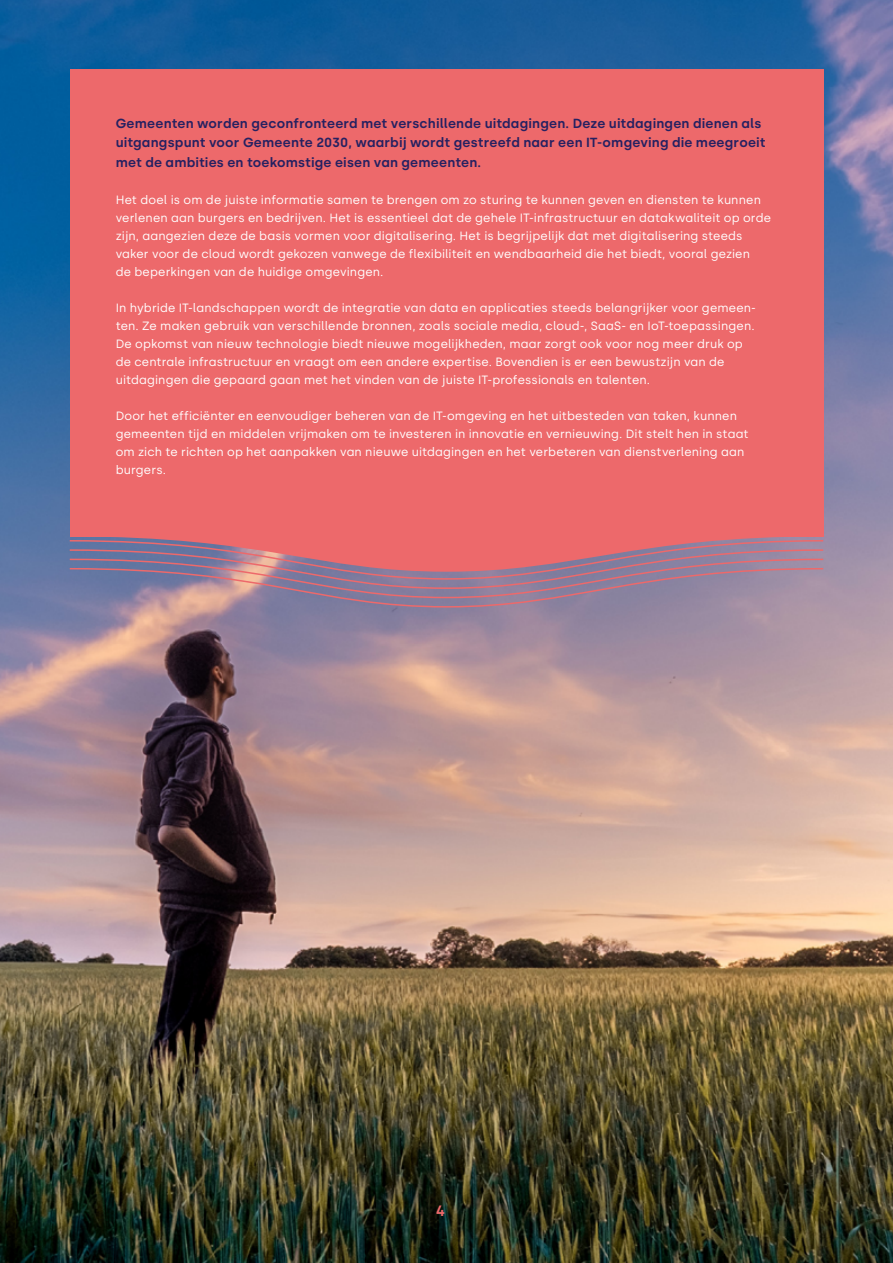
<style>
.page{position:relative;width:893px;height:1263px;background:#fff}
.page>*{position:absolute;margin:0;border:0;box-sizing:border-box;transform-origin:0 0}
.t1{font:600 15px "Silka";color:#ed696b}
.t2{font:600 13.2px/19.5px "Silka";letter-spacing:.015em;color:#262161}
.t3{font:12px/18px "Silka";letter-spacing:.01em;color:#fff}
</style>
<div class="page">
<img style="left:0;top:0;width:893px;height:1263px">
<svg style="left:68px;top:539px;width:757px;height:69px;background:#96829b"></svg>
<svg style="left:70px;top:536px;width:753px;height:36px;background:#bb7384"></svg>
<div style="left:70px;top:69px;width:753px;height:467px;background:#ed696b"></div>
<p class="t2" style="left:116px;top:113px;width:651px">Gemeenten worden geconfronteerd met verschillende uitdagingen. Deze uitdagingen dienen als uitgangspunt voor Gemeente 2030, waarbij wordt gestreefd naar een IT-omgeving die meegroeit met de ambities en toekomstige eisen van gemeenten.</p>
<p class="t3" style="left:116px;top:191px;width:657px">Het doel is om de juiste informatie samen te brengen om zo sturing te kunnen geven en diensten te kunnen verlenen aan burgers en bedrijven. Het is essentieel dat de gehele IT-infrastructuur en datakwaliteit op orde zijn, aangezien deze de basis vormen voor digitalisering. Het is begrijpelijk dat met digitalisering steeds vaker voor de cloud wordt gekozen vanwege de flexibiliteit en wendbaarheid die het biedt, vooral gezien<br>de beperkingen van de huidige omgevingen.</p>
<p class="t3" style="left:116px;top:299px;width:642px">In hybride IT-landschappen wordt de integratie van data en applicaties steeds belangrijker voor gemeen&shy;ten. Ze maken gebruik van verschillende bronnen, zoals sociale media, cloud-, SaaS- en IoT-toepassingen.<br>De opkomst van nieuw technologie biedt nieuwe mogelijkheden, maar zorgt ook voor nog meer druk op de centrale infrastructuur en vraagt om een andere expertise. Bovendien is er een bewustzijn van de uitdagingen die gepaard gaan met het vinden van de juiste IT-professionals en talenten.</p>
<p class="t3" style="left:116px;top:407px;width:634px">Door het efficiënter en eenvoudiger beheren van de IT-omgeving en het uitbesteden van taken, kunnen gemeenten tijd en middelen vrijmaken om te investeren in innovatie en vernieuwing. Dit stelt hen in staat om zich te richten op het aanpakken van nieuwe uitdagingen en het verbeteren van dienstverlening aan burgers.</p>
<p class="t1" style="left:436px;top:1202px;width:11px">4</p>
</div>
